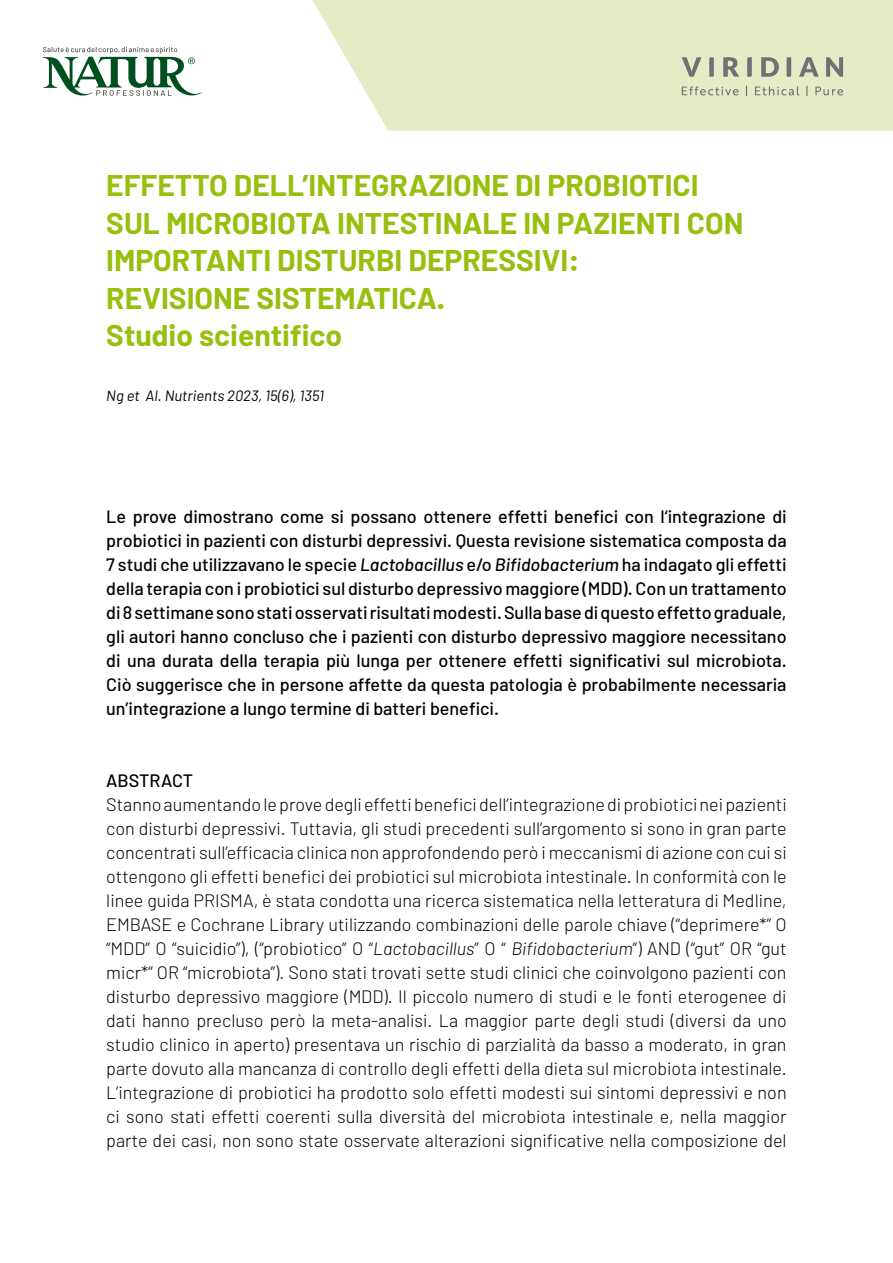
<style>
.page{position:relative;width:893px;height:1263px;background:#fff}
.page>*{position:absolute;margin:0;border:0;box-sizing:border-box;transform-origin:0 0}
.t1{font:700 30px/37.5px "Barlow";color:#97bf0d}
.t2{font:300 18px/24px "Barlow";color:#000;text-align:justify}
.t3{font:500 18px/24px "Barlow";color:#000;text-align:justify}
.t4{font:italic 15px "Barlow";color:#000}
.s1{font-style:italic}
</style>
<div class="page">
<div style="left:543px;top:0;width:350px;height:131px;background:#e3ecc5"></div>
<svg style="left:42px;top:0;width:501px;height:131px"></svg>
<svg style="left:43px;top:47px;width:159px;height:49px"></svg>
<svg style="left:826px;top:57px;width:17px;height:20px"></svg>
<svg style="left:761px;top:57px;width:18px;height:20px"></svg>
<svg style="left:723px;top:57px;width:16px;height:20px"></svg>
<svg style="left:799px;top:57px;width:20px;height:20px"></svg>
<svg style="left:682px;top:57px;width:19px;height:20px"></svg>
<svg style="left:709px;top:57px;width:5px;height:20px"></svg>
<svg style="left:787px;top:57px;width:4px;height:20px"></svg>
<svg style="left:747px;top:57px;width:5px;height:20px"></svg>
<svg style="left:815px;top:87px;width:28px;height:9px"></svg>
<svg style="left:682px;top:86px;width:57px;height:10px"></svg>
<svg style="left:755px;top:87px;width:44px;height:9px"></svg>
<h1 class="t1" style="left:106px;top:167px;width:639px">EFFETTO DELL’INTEGRAZIONE DI PROBIOTICI SUL MICROBIOTA INTESTINALE IN PAZIENTI CON IMPORTANTI DISTURBI DEPRESSIVI:<br>REVISIONE SISTEMATICA.<br>Studio scientifico</h1>
<p class="t4" style="left:106px;top:386px;width:219px">Ng et Al. Nutrients 2023, 15(6), 1351</p>
<p class="t3" style="left:106px;top:504px;width:682px">Le prove dimostrano come si possano ottenere effetti benefici con l‘integrazione di probiotici in pazienti con disturbi depressivi. Questa revisione sistematica composta da 7 studi che utilizzavano le specie <span class="s1">Lactobacillus</span> e/o <span class="s1">Bifidobacterium</span> ha indagato gli effetti della terapia con i probiotici sul disturbo depressivo maggiore (MDD). Con un trattamento di 8 settimane sono stati osservati risultati modesti. Sulla base di questo effetto graduale, gli autori hanno concluso che i pazienti con disturbo depressivo maggiore necessitano di una durata della terapia più lunga per ottenere effetti significativi sul microbiota.<br>Ciò suggerisce che in persone affette da questa patologia è probabilmente necessaria un’integrazione a lungo termine di batteri benefici.</p>
<p class="t3" style="left:106px;top:768px;width:88px">ABSTRACT</p>
<p class="t2" style="left:106px;top:792px;width:682px">Stanno aumentando le prove degli effetti benefici dell’integrazione di probiotici nei pazienti con disturbi depressivi. Tuttavia, gli studi precedenti sull’argomento si sono in gran parte concentrati sull’efficacia clinica non approfondendo però i meccanismi di azione con cui si ottengono gli effetti benefici dei probiotici sul microbiota intestinale. In conformità con le linee guida PRISMA, è stata condotta una ricerca sistematica nella letteratura di Medline, EMBASE e Cochrane Library utilizzando combinazioni delle parole chiave (“deprimere*” O “MDD” O “suicidio”), (“probiotico” O “<span class="s1">Lactobacillus</span>” O “ <span class="s1">Bifidobacterium</span>”) AND (“gut” OR “gut micr*” OR “microbiota”). Sono stati trovati sette studi clinici che coinvolgono pazienti con disturbo depressivo maggiore (MDD). Il piccolo numero di studi e le fonti eterogenee di dati hanno precluso però la meta-analisi. La maggior parte degli studi (diversi da uno studio clinico in aperto) presentava un rischio di parzialità da basso a moderato, in gran parte dovuto alla mancanza di controllo degli effetti della dieta sul microbiota intestinale.<br>L’integrazione di probiotici ha prodotto solo effetti modesti sui sintomi depressivi e non ci sono stati effetti coerenti sulla diversità del microbiota intestinale e, nella maggior parte dei casi, non sono state osservate alterazioni significative nella composizione del</p>
</div>
